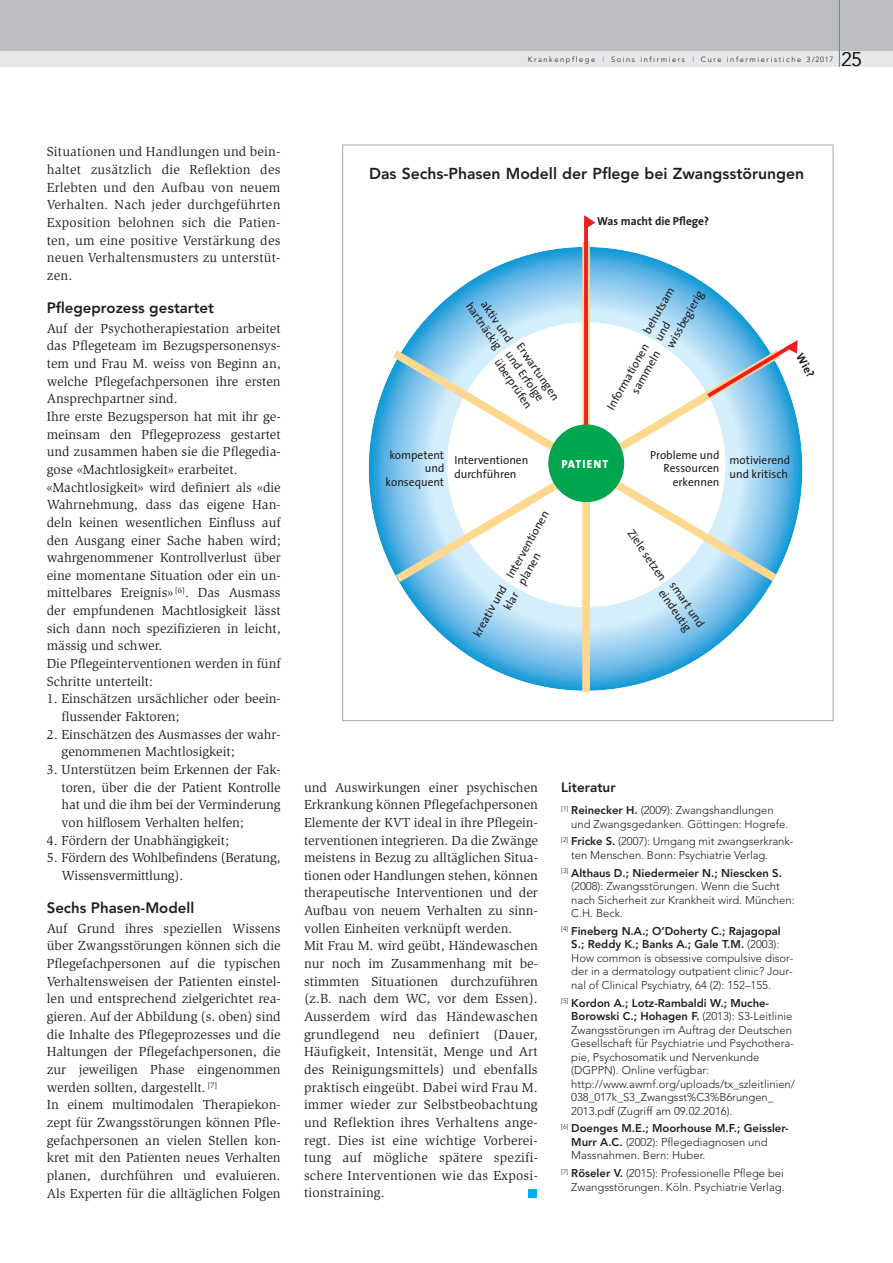
<style>
.page{position:relative;width:893px;height:1263px;background:#fff}
.page>*{position:absolute;margin:0;border:0;box-sizing:border-box;transform-origin:0 0}
.t1{font:300 19.5px "Avenir";color:#231f20}
.t2{font:800 15.75px "Avenir";color:#231f20}
.t3{font:800 15px "Avenir";color:#231f20}
.t4{font:13.5px/17.7px "Slimbach";color:#231f20}
.t5{font:800 13.5px "Avenir";color:#231f20}
.t6{font:11.7px/13.6px "The Sans";color:#231f20;text-align:right}
.t7{font:700 11.7px "The Sans";color:#231f20}
.t8{font:800 11.7px "The Sans";letter-spacing:.09em;color:#fff}
.t9{font:11.55px/13.5px "The Sans";color:#231f20}
.t10{font:700 11.55px "The Sans";color:#231f20}
.t11{font:300 11.25px/13.5px "Avenir";color:#231f20}
.t12{font:300 7.5px "Avenir";letter-spacing:.21em;color:#231f20}
.s1{color:#00aeef}
.s2{font-weight:800}
</style>
<div class="page">
<div style="left:0;top:51px;width:893px;height:16px;background:#e6e7e9"></div>
<div style="left:528px;top:1189px;width:8px;height:8px;background:#00aeef"></div>
<div style="left:0;top:0;width:893px;height:51px;background:#bcbdc0"></div>
<hr style="left:839px;top:0;width:1px;height:67px;background:#00aeef">
<svg style="left:369px;top:247px;width:433px;height:444px;background:#7ac3e9"></svg>
<div style="left:447px;top:322px;width:278px;height:285px;background:#fff;border-radius:50%"></div>
<div style="left:582px;top:242px;width:8px;height:450px;background:#fed88f"></div>
<svg style="left:387px;top:343px;width:402px;height:246px"></svg>
<svg style="left:584px;top:230px;width:4px;height:194px"></svg>
<svg style="left:584px;top:215px;width:11px;height:15px"></svg>
<svg style="left:703px;top:340px;width:95px;height:61px"></svg>
<div style="left:548px;top:424px;width:76px;height:78px;background:#00a54f;border-radius:50%"></div>
<p class="t12" style="left:528px;top:56px;width:307px">Krankenpflege <span class="s1">I</span> Soins infirmiers <span class="s1">I</span> Cure infermieristiche 3/2017</p>
<h1 class="t1" style="left:841px;top:51px;width:22px">25</h1>
<p class="t4" style="left:47px;top:143px;width:235px;text-align:justify">Situationen und Handlungen und bein&shy;haltet zusätzlich die Reflektion des Erlebten und den Aufbau von neuem Verhalten. Nach jeder durchgeführten Exposition belohnen sich die Patien&shy;ten, um eine positive Verstärkung des neuen Verhaltensmusters zu unterstüt&shy;zen.</p>
<p class="t3" style="left:47px;top:299px;width:169px">Pflegeprozess gestartet</p>
<p class="t4" style="left:47px;top:320px;width:235px">Auf der Psychotherapiestation arbeitet das Pflegeteam im Bezugspersonensys&shy;tem und Frau M. weiss von Beginn an, welche Pflegefachpersonen ihre ersten Ansprechpartner sind.<br>Ihre erste Bezugsperson hat mit ihr ge&shy;meinsam den Pflegeprozess gestartet und zusammen haben sie die Pflegedia&shy;gose «Machtlosigkeit» erarbeitet. «Machtlosigkeit» wird definiert als «die Wahrnehmung, dass das eigene Han&shy;deln keinen wesentlichen Einfluss auf den Ausgang einer Sache haben wird; wahrgenommener Kontrollverlust über eine momentane Situation oder ein un&shy;mittelbares Ereignis» <sup>[6]</sup>. Das Ausmass der empfundenen Machtlosigkeit lässt sich dann noch spezifizieren in leicht, mässig und schwer.<br>Die Pflegeinterventionen werden in fünf Schritte unterteilt:</p>
<p class="t4" style="left:62px;top:690px;width:221px;text-indent:-15px">1. Einschätzen ursächlicher oder beein&shy;flussender Faktoren;</p>
<p class="t4" style="left:62px;top:726px;width:221px;text-indent:-15px">2. Einschätzen des Ausmasses der wahr&shy;genommenen Machtlosigkeit;</p>
<p class="t4" style="left:62px;top:761px;width:221px;text-align:justify;text-indent:-15px">3. Unterstützen beim Erkennen der Fak&shy;toren, über die der Patient Kontrolle hat und die ihm bei der Verminderung von hilflosem Verhalten helfen;</p>
<p class="t4" style="left:47px;top:831px;width:184px">4. Fördern der Unabhängigkeit;</p>
<p class="t4" style="left:62px;top:849px;width:220px;text-indent:-15px">5. Fördern des Wohlbefindens (Beratung,<br>Wissensvermittlung).</p>
<p class="t3" style="left:47px;top:899px;width:149px">Sechs Phasen-Modell</p>
<p class="t4" style="left:47px;top:920px;width:235px">Auf Grund ihres speziellen Wissens über Zwangsstörungen können sich die Pflegefachpersonen auf die typischen Verhaltensweisen der Patienten einstel&shy;len und entsprechend zielgerichtet rea&shy;gieren. Auf der Abbildung (s. oben) sind die Inhalte des Pflegeprozesses und die Haltungen der Pflegefachpersonen, die zur jeweiligen Phase eingenommen werden sollten, dargestellt. <sup>[7]<br></sup>In einem multimodalen Therapiekon&shy;zept für Zwangsstörungen können Pfle&shy;gefachpersonen an vielen Stellen kon&shy;kret mit den Patienten neues Verhalten planen, durchführen und evaluieren.<br>Als Experten für die alltäglichen Folgen</p>
<p class="t2" style="left:369px;top:165px;width:437px">Das Sechs-Phasen Modell der Pflege bei Zwangsstörungen</p>
<p class="t9" style="left:485px;top:293px;width:56px;text-align:center;rotate:56deg">v i tka dnu hartnäckig</p>
<p class="t9" style="left:524px;top:341px;width:68px;rotate:56deg">Erwartungen und Erfolge überprüfen</p>
<p class="t7" style="left:597px;top:216px;width:113px">Was macht die Pflege?</p>
<p class="t9" style="left:641px;top:331px;width:65px;rotate:-61deg">behutsam und wissbegierig</p>
<p class="t9" style="left:605px;top:406px;width:75px;text-align:right;rotate:-61deg">Informationen sammeln</p>
<p class="t10" style="left:803px;top:352px;width:27px;rotate:61deg">Wie?</p>
<p class="t6" style="left:386px;top:449px;width:60px">kompetent<br>dnu konsequent</p>
<p class="t6" style="left:454px;top:455px;width:76px;text-align:left">Interventionen durchführen</p>
<p class="t9" style="left:504px;top:575px;width:77px;rotate:-61deg">Interventionen planen</p>
<p class="t9" style="left:471px;top:633px;width:59px;text-align:right;rotate:-61deg">kreativ und klar</p>
<p class="t8" style="left:561px;top:457px;width:49px">PATIENT</p>
<p class="t6" style="left:650px;top:449px;width:71px">Probleme und<br>Ressourcen erkennen</p>
<p class="t6" style="left:729px;top:455px;width:62px;text-align:left">motivierend und kritisch</p>
<p class="t9" style="left:635px;top:527px;width:61px;rotate:56deg">Ziele setzen</p>
<p class="t9" style="left:677px;top:579px;width:54px;rotate:56deg">smart und eindeutig</p>
<p class="t4" style="left:304px;top:778px;width:235px">und Auswirkungen einer psychischen Erkrankung können Pflegefachpersonen Elemente der KVT ideal in ihre Pflegein&shy;terventionen integrieren. Da die Zwänge meistens in Bezug zu alltäglichen Situa&shy;tionen oder Handlungen stehen, können therapeutische Interventionen und der Aufbau von neuem Verhalten zu sinn&shy;vollen Einheiten verknüpft werden.<br>Mit Frau M. wird geübt, Händewaschen nur noch im Zusammenhang mit be&shy;stimmten Situationen durchzuführen (z.B. nach dem WC, vor dem Essen).<br>Ausserdem wird das Händewaschen grundlegend neu definiert (Dauer, Häufigkeit, Intensität, Menge und Art des Reinigungsmittels) und ebenfalls praktisch eingeübt. Dabei wird Frau M. immer wieder zur Selbstbeobachtung und Reflektion ihres Verhaltens ange&shy;regt. Dies ist eine wichtige Vorberei&shy;tung auf mögliche spätere spezifi&shy;schere Interventionen wie das Exposi&shy;tionstraining.</p>
<p class="t5" style="left:561px;top:780px;width:56px">Literatur</p>
<p class="t11" style="left:571px;top:804px;width:219px;text-indent:-10px"><sup>[1]</sup> <span class="s2">Reinecker H.</span> (2009): Zwangshandlungen und Zwangsgedanken. Göttingen: Hogrefe.</p>
<p class="t11" style="left:571px;top:835px;width:224px;text-indent:-10px"><sup>[2]</sup> <span class="s2">Fricke S.</span> (2007): Umgang mit zwangserkrank&shy;ten Menschen. Bonn: Psychiatrie Verlag.</p>
<p class="t11" style="left:571px;top:867px;width:225px;text-indent:-10px"><sup>[3]</sup> <span class="s2">Althaus D.; Niedermeier N.; Niescken S. </span>(2008): Zwangsstörungen. Wenn die Sucht nach Sicherheit zur Krankheit wird. München:<br>C.H. Beck.</p>
<p class="t11" style="left:571px;top:925px;width:224px;text-indent:-10px"><sup>[4]</sup> <span class="s2">Fineberg N.A.; O’Doherty C.; Rajagopal S.; Reddy K.; Banks A.; Gale T.M.</span> (2003):<br>How common is obsessive compulsive disor&shy;der in a dermatology outpatient clinic? Jour&shy;nal of Clinical Psychiatry, 64 (2): 152–155.</p>
<p class="t11" style="left:571px;top:997px;width:225px;text-indent:-10px"><sup>[5]</sup> <span class="s2">Kordon A.; Lotz-Rambaldi W.; Muche-Borowski C.; Hohagen F.</span> (2013): S3-Leitlinie Zwangsstörungen im Auftrag der Deutschen Gesellschaft für Psychiatrie und Psychothera&shy;pie, Psychosomatik und Nervenkunde (DGPPN). Online verfügbar: http://www.awmf.org/uploads/tx_szleitlinien/ 038_017k_S3_Zwangsst%C3%B6rungen_ 2013.pdf (Zugriff am 09.02.2016).</p>
<p class="t11" style="left:571px;top:1122px;width:219px;text-indent:-10px"><sup>[6]</sup> <span class="s2">Doenges M.E.; Moorhouse M.F.; Geissler-<br>Murr A.C.</span> (2002): Pflegediagnosen und<br>Massnahmen. Bern: Huber.</p>
<p class="t11" style="left:561px;top:1167px;width:225px;text-align:right"><sup>[7]</sup> <span class="s2">Röseler V.</span> (2015): Professionelle Pflege bei<br>Zwangsstörungen. Köln. Psychiatrie Verlag.</p>
</div>
